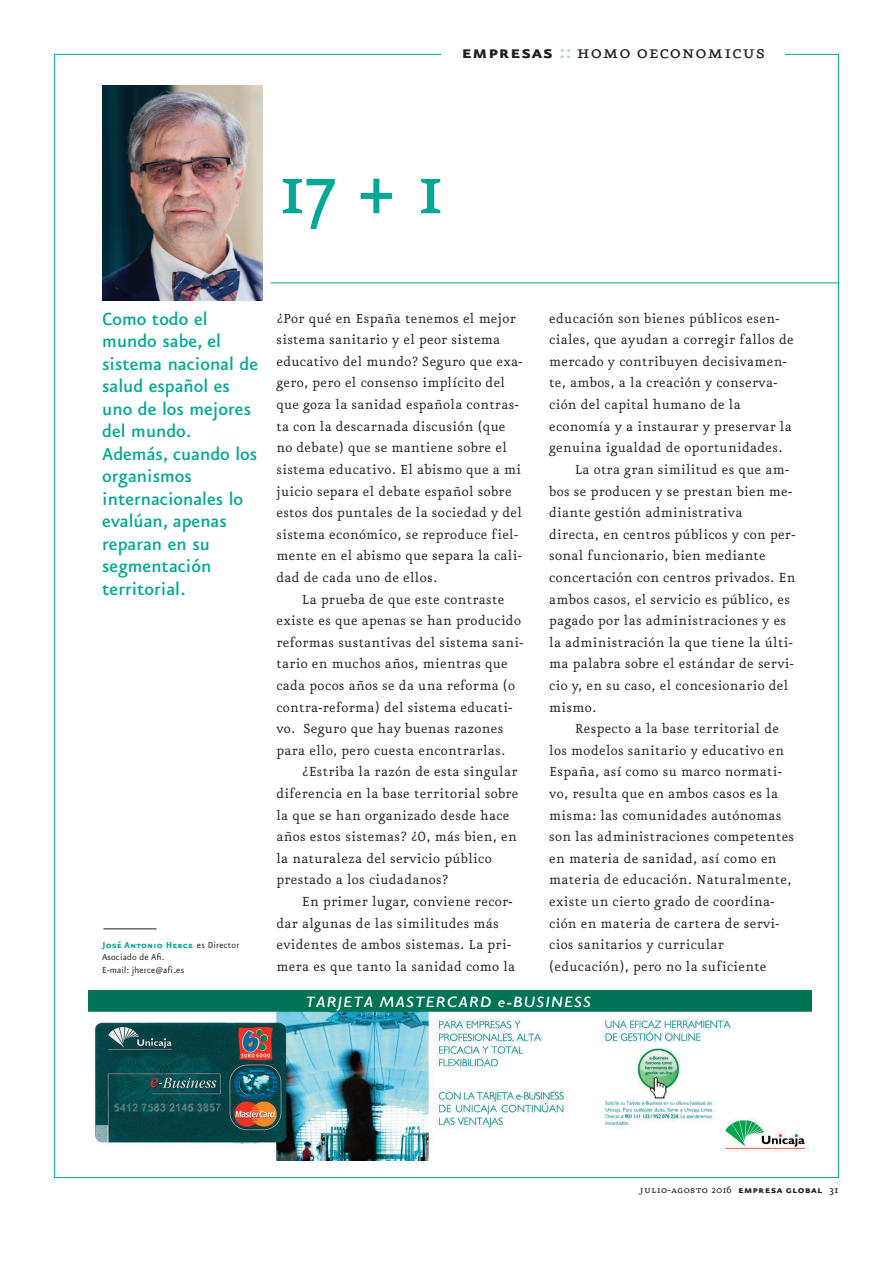
<style>
.page{position:relative;width:893px;height:1263px;background:#fff}
.page>*{position:absolute;margin:0;border:0;box-sizing:border-box;transform-origin:0 0}
.t1{font:500 87px "Eureka";color:#00a895;scale:.9 1}
.t2{font:21.9px "Eureka Small Caps";letter-spacing:.025em;color:#231f20}
.t3{font:500 21px/22.5px "Eureka Sans";color:#00a895}
.t4{font:15.75px/21.6px "Eureka";letter-spacing:.02em;color:#231f20}
.t5{font:12px "Eureka Sans Bold Caps";letter-spacing:.025em;color:#231f20}
.t6{font:10.5px/12.8px "Eureka Sans";letter-spacing:.015em;color:#231f20}
.t7{font:10.5px "Eureka Sans Bold Caps";letter-spacing:.015em;color:#00a895}
.s1{font-family:"Eureka Sans Bold Caps"}
.s2{font-family:"Eureka Sans Bold Caps";color:#acd6e9}
.s3{font-family:"Eureka Sans";color:#231f20}
.s4{font-family:"Eureka Small Caps"}
.s5{font-family:"Eureka"}
.s6{font-family:"Eureka";font-weight:500}
</style>
<div class="page">
<div style="left:75px;top:989px;width:749px;height:173px;background:linear-gradient(to bottom,#f5faf8,#fff)"></div>
<img style="left:88px;top:991px;width:723px;height:170px">
<img style="left:102px;top:86px;width:160px;height:214px">
<hr style="left:270px;top:282px;width:569px;height:1px;background:#00a895">
<hr style="left:103px;top:928px;width:54px;height:1px;background:#231f20">
<h2 class="t2" style="left:461px;top:41px;width:305px"><span class="s1">empresas</span> <span class="s2">::</span> homo oeconomicus</h2>
<h1 class="t1" style="left:279px;top:147px;width:184px">17+1</h1>
<h3 class="t3" style="left:102px;top:306px;width:157px">Como todo el mundo sabe, el sistema nacional de salud español es uno de los mejores del mundo.<br>Además, cuando los organismos internacionales lo evalúan, apenas reparan en su segmentación territorial.</h3>
<p class="t4" style="left:276px;top:308px;width:248px">¿Por qué en España tenemos el mejor sistema sanitario y el peor sistema educativo del mundo? Seguro que exa&shy;gero, pero el consenso implícito del que goza la sanidad española contras&shy;ta con la descarnada discusión (que no debate) que se mantiene sobre el sistema educativo. El abismo que a mi juicio separa el debate español sobre estos dos puntales de la sociedad y del sistema económico, se reproduce fiel&shy;mente en el abismo que separa la cali&shy;dad de cada uno de ellos.</p>
<p class="t4" style="left:276px;top:589px;width:248px;text-indent:26px">La prueba de que este contraste existe es que apenas se han producido reformas sustantivas del sistema sani&shy;tario en muchos años, mientras que cada pocos años se da una reforma (o contra-reforma) del sistema educati&shy;vo. Seguro que hay buenas razones para ello, pero cuesta encontrarlas.</p>
<p class="t4" style="left:276px;top:762px;width:244px;text-indent:26px">¿Estriba la razón de esta singular diferencia en la base territorial sobre la que se han organizado desde hace años estos sistemas? ¿O, más bien, en la naturaleza del servicio público prestado a los ciudadanos?</p>
<p class="t4" style="left:276px;top:891px;width:240px;text-indent:26px">En primer lugar, conviene recor&shy;dar algunas de las similitudes más evidentes de ambos sistemas. La pri&shy;mera es que tanto la sanidad como la</p>
<p class="t7" style="left:102px;top:939px;width:139px">José Antonio Herce <span class="s3">es Director</span></p>
<p class="t6" style="left:102px;top:951px;width:84px">Asociado de Afi.<br>E-mail: jherce@afi.es</p>
<p class="t4" style="left:549px;top:308px;width:232px">educación son bienes públicos esen-</p>
<p class="t4" style="left:549px;top:330px;width:246px">ciales, que ayudan a corregir fallos de</p>
<p class="t4" style="left:549px;top:351px;width:239px">mercado y contribuyen decisivamen-</p>
<p class="t4" style="left:549px;top:373px;width:230px">te, ambos, a la creación y conserva-</p>
<p class="t4" style="left:549px;top:394px;width:193px">ción del capital humano de la</p>
<p class="t4" style="left:549px;top:416px;width:244px">economía y a instaurar y preservar la</p>
<p class="t4" style="left:549px;top:438px;width:235px">genuina igualdad de oportunidades.</p>
<p class="t4" style="left:575px;top:459px;width:216px">La otra gran similitud es que am-</p>
<p class="t4" style="left:549px;top:481px;width:244px">bos se producen y se prestan bien me-</p>
<p class="t4" style="left:549px;top:502px;width:195px">diante gestión administrativa</p>
<p class="t4" style="left:549px;top:524px;width:248px">directa, en centros públicos y con per-</p>
<p class="t4" style="left:549px;top:546px;width:218px">sonal funcionario, bien mediante</p>
<p class="t4" style="left:549px;top:567px;width:248px">concertación con centros privados. En</p>
<p class="t4" style="left:549px;top:589px;width:242px">ambos casos, el servicio es público, es</p>
<p class="t4" style="left:549px;top:610px;width:239px">pagado por las administraciones y es</p>
<p class="t4" style="left:549px;top:632px;width:245px">la administración la que tiene la últi-</p>
<p class="t4" style="left:549px;top:654px;width:246px">ma palabra sobre el estándar de servi-</p>
<p class="t4" style="left:549px;top:675px;width:241px">cio y, en su caso, el concesionario del</p>
<p class="t4" style="left:549px;top:697px;width:48px">mismo.</p>
<p class="t4" style="left:575px;top:718px;width:206px">Respecto a la base territorial de</p>
<p class="t4" style="left:549px;top:740px;width:236px">los modelos sanitario y educativo en</p>
<p class="t4" style="left:549px;top:762px;width:234px">España, así como su marco normati-</p>
<p class="t4" style="left:549px;top:783px;width:230px">vo, resulta que en ambos casos es la</p>
<p class="t4" style="left:549px;top:805px;width:234px">misma: las comunidades autónomas</p>
<p class="t4" style="left:549px;top:826px;width:247px">son las administraciones competentes</p>
<p class="t4" style="left:549px;top:848px;width:229px">en materia de sanidad, así como en</p>
<p class="t4" style="left:549px;top:870px;width:244px">materia de educación. Naturalmente,</p>
<p class="t4" style="left:549px;top:891px;width:227px">existe un cierto grado de coordina-</p>
<p class="t4" style="left:549px;top:913px;width:232px">ción en materia de cartera de servi-</p>
<p class="t4" style="left:549px;top:934px;width:176px">cios sanitarios y curricular</p>
<p class="t4" style="left:549px;top:956px;width:219px">(educación), pero no la suficiente</p>
<p class="t5" style="left:640px;top:1184px;width:200px"><span class="s4">julio-agosto</span> <span class="s5">2016</span> empresa global <span class="s6">31</span></p>
</div>
